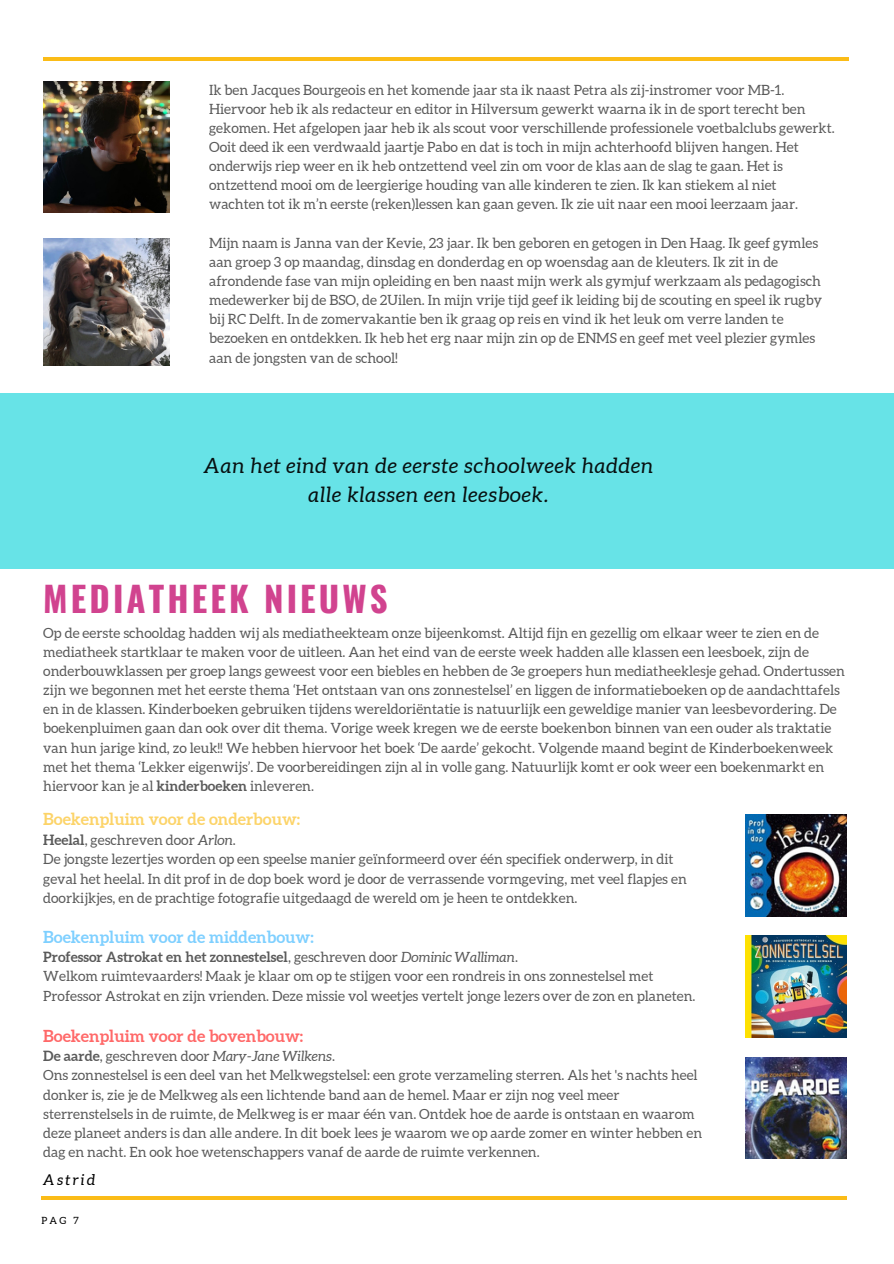
<style>
.page{position:relative;width:894px;height:1264px;background:#fff}
.page>*{position:absolute;margin:0;border:0;box-sizing:border-box;transform-origin:0 0}
.t1{font:700 34.8px "Oswald";letter-spacing:.09em;color:#d1438f}
.t2{font:italic 21px/29.2px "Aleo";letter-spacing:.04em;color:#000;text-align:center}
.t3{font:700 16.5px "Aleo";color:#38b6ff}
.t4{font:700 16.5px "Aleo";color:#fbbc17}
.t5{font:700 16.5px "Aleo";color:#ff1616}
.t6{font:italic 14.85px "Aleo";letter-spacing:.16em;color:#000}
.t7{font:14.1px/19.2px "Aleo";color:#000}
.t8{font:9.9px "Aleo";color:#000}
.s1{font-weight:700}
.s2{font-style:italic}
</style>
<div class="page">
<hr style="left:41px;top:1196px;width:805px;height:3px;background:#fbbc17">
<hr style="left:43px;top:57px;width:805px;height:4px;background:#fbbc17">
<img style="left:43px;top:81px;width:126px;height:131px">
<img style="left:43px;top:239px;width:126px;height:127px">
<div style="left:0;top:393px;width:893px;height:175px;background:#67e3e7"></div>
<img style="left:745px;top:814px;width:101px;height:102px">
<img style="left:745px;top:935px;width:101px;height:102px">
<img style="left:745px;top:1057px;width:101px;height:101px">
<p class="t7" style="left:209px;top:80px;width:627px">Ik ben Jacques Bourgeois en het komende jaar sta ik naast Petra als zij-instromer voor MB-1.<br>Hiervoor heb ik als redacteur en editor in Hilversum gewerkt waarna ik in de sport terecht ben gekomen. Het afgelopen jaar heb ik als scout voor verschillende professionele voetbalclubs gewerkt.<br>Ooit deed ik een verdwaald jaartje Pabo en dat is toch in mijn achterhoofd blijven hangen. Het onderwijs riep weer en ik heb ontzettend veel zin om voor de klas aan de slag te gaan. Het is ontzettend mooi om de leergierige houding van alle kinderen te zien. Ik kan stiekem al niet wachten tot ik m’n eerste (reken)lessen kan gaan geven. Ik zie uit naar een mooi leerzaam jaar.</p>
<p class="t7" style="left:209px;top:233px;width:614px">Mijn naam is Janna van der Kevie, 23 jaar. Ik ben geboren en getogen in Den Haag. Ik geef gymles aan groep 3 op maandag, dinsdag en donderdag en op woensdag aan de kleuters. Ik zit in de afrondende fase van mijn opleiding en ben naast mijn werk als gymjuf werkzaam als pedagogisch medewerker bij de BSO, de 2Uilen. In mijn vrije tijd geef ik leiding bij de scouting en speel ik rugby bij RC Delft. In de zomervakantie ben ik graag op reis en vind ik het leuk om verre landen te bezoeken en ontdekken. Ik heb het erg naar mijn zin op de ENMS en geef met veel plezier gymles aan de jongsten van de school!</p>
<h2 class="t2" style="left:204px;top:451px;width:450px">Aan het eind van de eerste schoolweek hadden alle klassen een leesboek.</h2>
<h2 class="t1" style="left:43px;top:571px;width:346px">MEDIATHEEK NIEUWS</h2>
<p class="t7" style="left:43px;top:623px;width:803px">Op de eerste schooldag hadden wij als mediatheekteam onze bijeenkomst. Altijd fijn en gezellig om elkaar weer te zien en de mediatheek startklaar te maken voor de uitleen. Aan het eind van de eerste week hadden alle klassen een leesboek, zijn de onderbouwklassen per groep langs geweest voor een biebles en hebben de 3e groepers hun mediatheeklesje gehad. Ondertussen zijn we begonnen met het eerste thema ‘Het ontstaan van ons zonnestelsel’ en liggen de informatieboeken op de aandachttafels en in de klassen. Kinderboeken gebruiken tijdens wereldoriëntatie is natuurlijk een geweldige manier van leesbevordering. De boekenpluimen gaan dan ook over dit thema. Vorige week kregen we de eerste boekenbon binnen van een ouder als traktatie van hun jarige kind, zo leuk!! We hebben hiervoor het boek ‘De aarde’ gekocht. Volgende maand begint de Kinderboekenweek met het thema ‘Lekker eigenwijs’. De voorbereidingen zijn al in volle gang. Natuurlijk komt er ook weer een boekenmarkt en hiervoor kan je al <span class="s1">kinderboeken</span> inleveren.</p>
<p class="t4" style="left:43px;top:809px;width:258px">Boekenpluim voor de onderbouw:</p>
<p class="t7" style="left:43px;top:830px;width:645px"><span class="s1">Heelal</span>, geschreven door <span class="s2">Arlon</span>.<br>De jongste lezertjes worden op een speelse manier geïnformeerd over één specifiek onderwerp, in dit geval het heelal. In dit prof in de dop boek word je door de verrassende vormgeving, met veel flapjes en doorkijkjes, en de prachtige fotografie uitgedaagd de wereld om je heen te ontdekken.</p>
<p class="t3" style="left:43px;top:927px;width:272px">Boekenpluim voor de middenbouw:</p>
<p class="t7" style="left:43px;top:947px;width:653px"><span class="s1">Professor Astrokat en het zonnestelsel</span>, geschreven door <span class="s2">Dominic Walliman</span>.<br>Welkom ruimtevaarders! Maak je klaar om op te stijgen voor een rondreis in ons zonnestelsel met<br>Professor Astrokat en zijn vrienden. Deze missie vol weetjes vertelt jonge lezers over de zon en planeten.</p>
<p class="t5" style="left:43px;top:1026px;width:261px">Boekenpluim voor de bovenbouw:</p>
<p class="t7" style="left:43px;top:1046px;width:660px"><span class="s1">De aarde</span>, geschreven door <span class="s2">Mary-Jane Wilkens</span>.<br>Ons zonnestelsel is een deel van het Melkwegstelsel: een grote verzameling sterren. Als het 's nachts heel donker is, zie je de Melkweg als een lichtende band aan de hemel. Maar er zijn nog veel meer sterrenstelsels in de ruimte, de Melkweg is er maar één van. Ontdek hoe de aarde is ontstaan en waarom deze planeet anders is dan alle andere. In dit boek lees je waarom we op aarde zomer en winter hebben en dag en nacht. En ook hoe wetenschappers vanaf de aarde de ruimte verkennen.</p>
<h1 class="t6" style="left:43px;top:1170px;width:53px">Astrid</h1>
<p class="t8" style="left:41px;top:1214px;width:39px">PAG 7</p>
</div>
